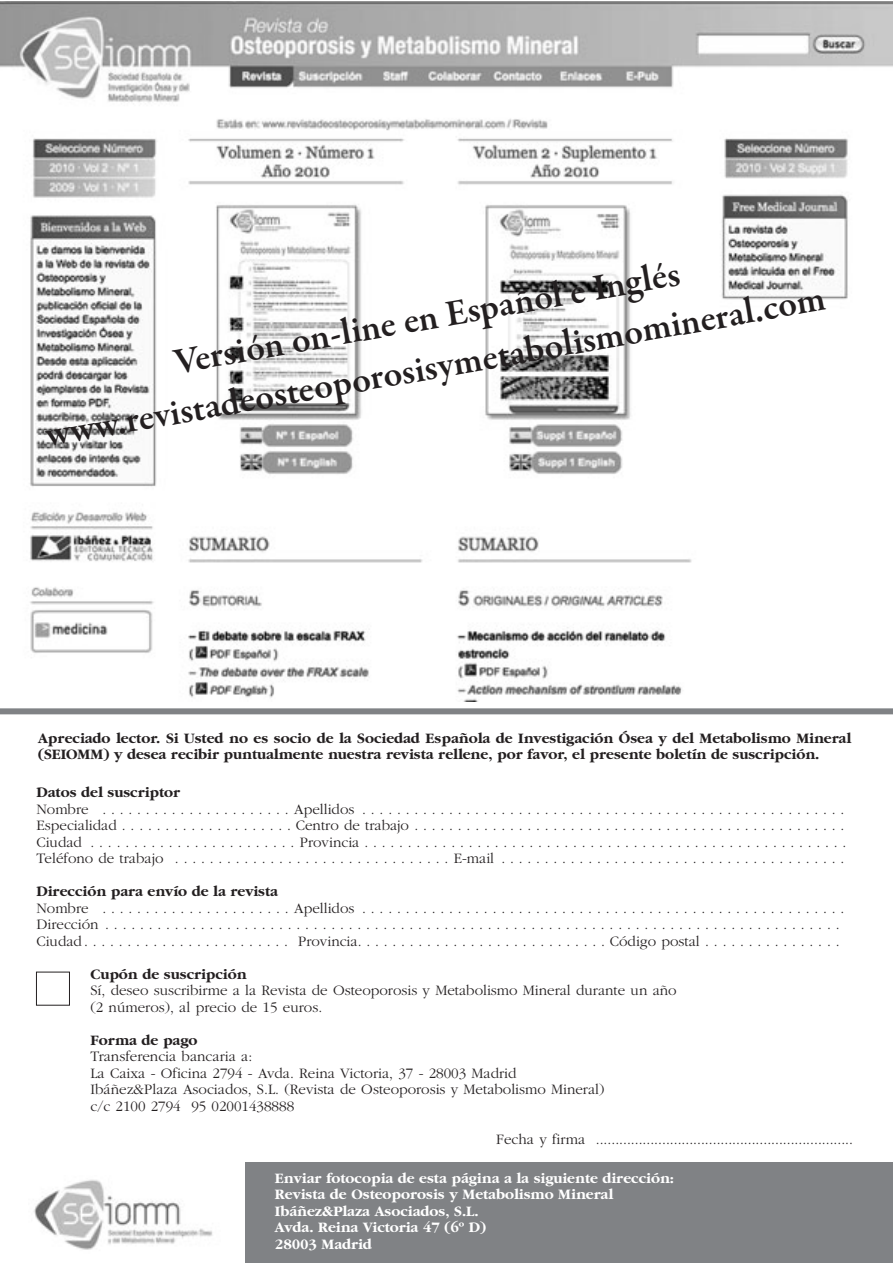
<style>
.page{position:relative;width:893px;height:1263px;background:#fff}
.page>*{position:absolute;margin:0;border:0;box-sizing:border-box;transform-origin:0 0}
.t1{font:600 37.5px/49.5px "Garamond Premr Pro";color:#231f20;text-align:center}
.t2{font:300 15px/16.5px "Garamond";color:#231f20}
.t3{font:700 15px/16.5px "Garamond";color:#231f20}
.t4{font:700 15px/16.5px "Garamond";color:#fff}
</style>
<div class="page">
<img style="left:33px;top:1179px;width:180px;height:71px">
<div style="left:36px;top:972px;width:34px;height:34px;border:1px solid #231f20"></div>
<div style="left:245px;top:1163px;width:647px;height:100px;background:#808285"></div>
<div style="left:0;top:708px;width:892px;height:6px;background:#808285"></div>
<img style="left:0;top:1px;width:892px;height:700px">
<h1 class="t1" style="left:33px;top:365px;width:793px;rotate:-10deg">Versión on-line en Español e Inglés www.revistadeosteoporosisymetabolismomineral.com</h1>
<p class="t3" style="left:38px;top:731px;width:815px">Apreciado lector. Si Usted no es socio de la Sociedad Española de Investigación Ósea y del Metabolismo Mineral (SEIOMM) y desea recibir puntualmente nuestra revista rellene, por favor, el presente boletín de suscripción.</p>
<p class="t3" style="left:36px;top:785px;width:145px">Datos del suscriptor</p>
<p class="t2" style="left:36px;top:802px;width:812px">Nombre . . . . . . . . . . . . . . . . . . . . . . Apellidos . . . . . . . . . . . . . . . . . . . . . . . . . . . . . . . . . . . . . . . . . . . . . . . . . . . . . . . .<br>Especialidad . . . . . . . . . . . . . . . . . . . . Centro de trabajo . . . . . . . . . . . . . . . . . . . . . . . . . . . . . . . . . . . . . . . . . . . . . . . . . .<br>Ciudad . . . . . . . . . . . . . . . . . . . . . . . . Provincia . . . . . . . . . . . . . . . . . . . . . . . . . . . . . . . . . . . . . . . . . . . . . . . . . . . . . . . .<br>Teléfono de trabajo . . . . . . . . . . . . . . . . . . . . . . . . . . . . . . . . E-mail . . . . . . . . . . . . . . . . . . . . . . . . . . . . . . . . . . . . . . . .</p>
<p class="t3" style="left:36px;top:884px;width:243px">Dirección para envío de la revista</p>
<p class="t2" style="left:36px;top:901px;width:809px">Nombre . . . . . . . . . . . . . . . . . . . . . . Apellidos . . . . . . . . . . . . . . . . . . . . . . . . . . . . . . . . . . . . . . . . . . . . . . . . . . . . . . . .<br>Dirección . . . . . . . . . . . . . . . . . . . . . . . . . . . . . . . . . . . . . . . . . . . . . . . . . . . . . . . . . . . . . . . . . . . . . . . . . . . . . . . . . . . . .<br>Ciudad. . . . . . . . . . . . . . . . . . . . . . . . Provincia. . . . . . . . . . . . . . . . . . . . . . . . . . . . . Código postal . . . . . . . . . . . . . . . .</p>
<p class="t3" style="left:90px;top:967px;width:158px">Cupón de suscripción</p>
<p class="t2" style="left:90px;top:983px;width:588px">Sí, deseo suscribirme a la Revista de Osteoporosis y Metabolismo Mineral durante un año (2 números), al precio de 15 euros.</p>
<p class="t3" style="left:90px;top:1033px;width:109px">Forma de pago</p>
<p class="t2" style="left:90px;top:1049px;width:516px">Transferencia bancaria a:<br>La Caixa - Oficina 2794 - Avda. Reina Victoria, 37 - 28003 Madrid Ibáñez&amp;Plaza Asociados, S.L. (Revista de Osteoporosis y Metabolismo Mineral) c/c 2100 2794 95 02001438888</p>
<p class="t2" style="left:496px;top:1132px;width:358px">Fecha y firma ..................................................................</p>
<p class="t4" style="left:275px;top:1170px;width:401px">Enviar fotocopia de esta página a la siguiente dirección:<br>Revista de Osteoporosis y Metabolismo Mineral Ibáñez&amp;Plaza Asociados, S.L.<br>Avda. Reina Victoria 47 (6º D)<br>28003 Madrid</p>
</div>
